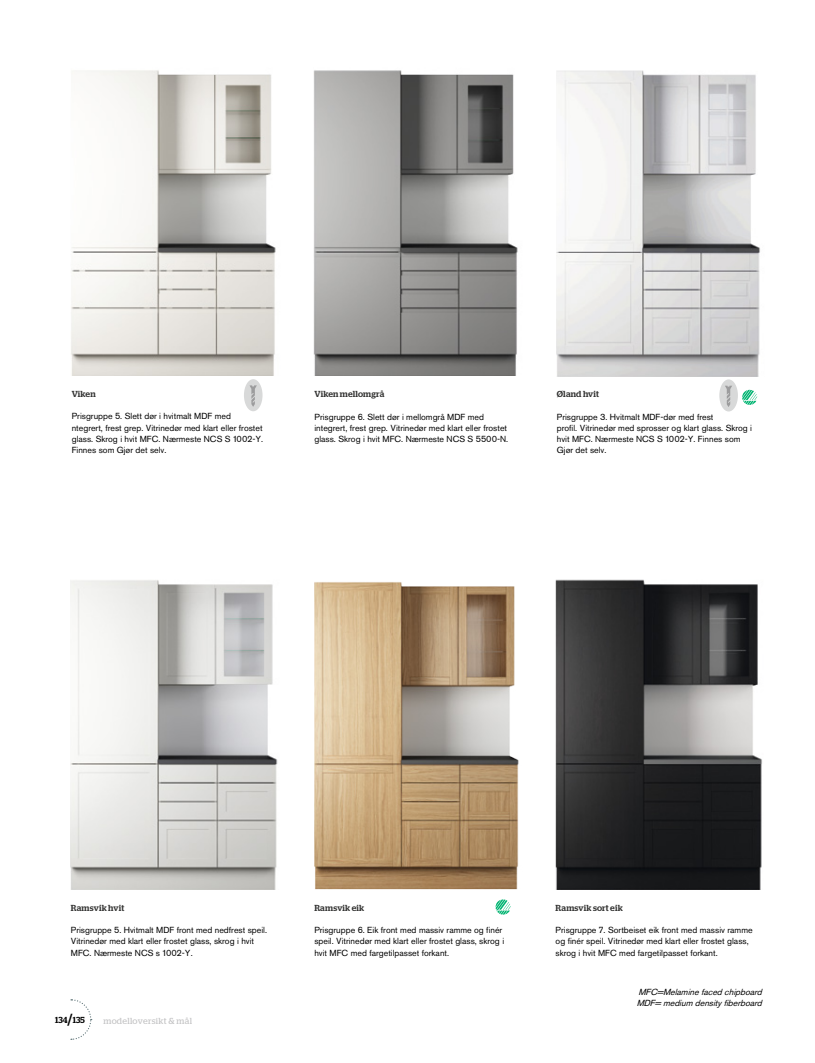
<style>
.page{position:relative;width:815px;height:1063px;background:#fff}
.page>*{position:absolute;margin:0;border:0;box-sizing:border-box;transform-origin:0 0}
.t1{font:8.75px/11.2px "Akzidenz Grotesk BE Tiger";color:#000}
.t2{font:500 8.75px "Stag";letter-spacing:.02em;color:#30302f}
.t3{font:italic 8.75px/11.2px "Akzidenz Grotesk BE Tiger";color:#000}
.t4{font:8.75px "Stag";letter-spacing:.03em;color:#c4c4c5}
.t5{font:500 8.75px "Stag";color:#000}
.s1{font-size:15.25px}
</style>
<div class="page">
<svg style="left:71px;top:999px;width:21px;height:41px"></svg>
<svg style="left:496px;top:899px;width:15px;height:16px"></svg>
<img style="left:71px;top:580px;width:207px;height:309px">
<img style="left:556px;top:579px;width:206px;height:310px">
<img style="left:315px;top:582px;width:204px;height:307px">
<div style="left:719px;top:379px;width:19px;height:33px;background:#d8d9d9;border-radius:50%"></div>
<svg style="left:725px;top:385px;width:7px;height:22px"></svg>
<svg style="left:742px;top:390px;width:15px;height:15px"></svg>
<img style="left:556px;top:70px;width:204px;height:306px">
<div style="left:244px;top:379px;width:19px;height:32px;background:#d8d9d9;border-radius:50%"></div>
<svg style="left:249px;top:385px;width:8px;height:22px"></svg>
<img style="left:71px;top:70px;width:205px;height:306px">
<img style="left:314px;top:70px;width:204px;height:306px">
<p class="t2" style="left:72px;top:389px;width:25px">Viken</p>
<p class="t1" style="left:72px;top:411px;width:193px">Prisgruppe 5. Slett dør i hvitmalt MDF med ntegrert, frest grep. Vitrinedør med klart eller frostet glass. Skrog i hvit MFC. Nærmeste NCS S 1002-Y.<br>Finnes som Gjør det selv.</p>
<p class="t2" style="left:314px;top:389px;width:71px">Viken mellomgrå</p>
<p class="t1" style="left:314px;top:411px;width:195px">Prisgruppe 6. Slett dør i mellomgrå MDF med integrert, frest grep. Vitrinedør med klart eller frostet glass. Skrog i hvit MFC. Nærmeste NCS S 5500-N.</p>
<p class="t2" style="left:557px;top:389px;width:44px">Øland hvit</p>
<p class="t1" style="left:557px;top:411px;width:197px">Prisgruppe 3. Hvitmalt MDF-dør med frest<br>profil. Vitrinedør med sprosser og klart glass. Skrog i hvit MFC. Nærmeste NCS S 1002-Y. Finnes som Gjør det selv.</p>
<p class="t2" style="left:71px;top:902px;width:55px">Ramsvik hvit</p>
<p class="t1" style="left:71px;top:924px;width:198px">Prisgruppe 5. Hvitmalt MDF front med nedfrest speil.<br>Vitrinedør med klart eller frostet glass, skrog i hvit<br>MFC. Nærmeste NCS s 1002-Y.</p>
<p class="t5" style="left:55px;top:1015px;width:31px">134<span class="s1">/</span>135</p>
<p class="t4" style="left:103px;top:1016px;width:90px">modelloversikt &amp; mål</p>
<p class="t2" style="left:314px;top:902px;width:51px">Ramsvik eik</p>
<p class="t1" style="left:314px;top:924px;width:191px">Prisgruppe 6. Eik front med massiv ramme og finér speil. Vitrinedør med klart eller frostet glass, skrog i hvit MFC med fargetilpasset forkant.</p>
<p class="t2" style="left:556px;top:902px;width:69px">Ramsvik sort eik</p>
<p class="t1" style="left:556px;top:924px;width:199px">Prisgruppe 7. Sortbeiset eik front med massiv ramme og finér speil. Vitrinedør med klart eller frostet glass, skrog i hvit MFC med fargetilpasset forkant.</p>
<p class="t3" style="left:637px;top:986px;width:129px">MFC=Melaminefacedchipboard<br>MDF= medium densityfiberboard</p>
</div>
